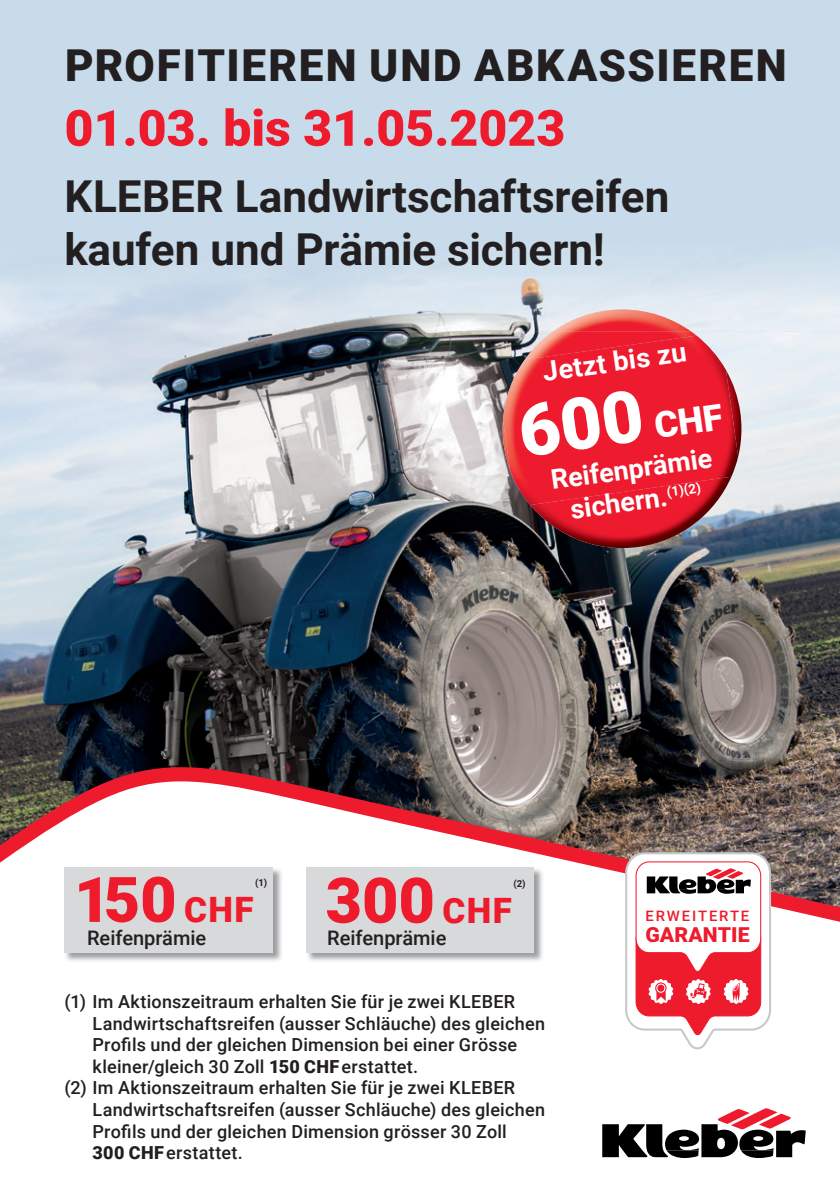
<style>
.page{position:relative;width:840px;height:1191px;background:#fff}
.page>*{position:absolute;margin:0;border:0;box-sizing:border-box;transform-origin:0 0}
.t1{font:900 72px "Roboto";color:#fff}
.t2{font:900 63px "Roboto";color:#ee1b2d}
.t3{font:900 50px "Roboto";color:#ee1b2d}
.t4{font:700 44px/52.8px "Roboto";color:#231f20}
.t5{font:900 44px "Roboto";letter-spacing:.04em;color:#231f20}
.t6{font:700 27px/32px "Roboto";color:#fff;text-align:center}
.t7{font:900 20.8px "Roboto";letter-spacing:.005em;color:#ee1b2d}
.t8{font:500 20px "Roboto";color:#231f20}
.t9{font:500 18px "Roboto";letter-spacing:.015em;color:#231f20}
.t10{font:500 14.6px "Roboto";letter-spacing:.125em;color:#ee1b2d}
.t11{font:700 9.6px "Roboto";color:#231f20}
.s1{font-size:36px}
.s2{font-size:35px}
.s3{font-weight:900}
</style>
<div class="page">
<img style="left:0;top:332px;width:349px;height:429px">
<img style="left:349px;top:332px;width:210px;height:429px">
<img style="left:700px;top:395px;width:139px;height:366px">
<img style="left:630px;top:548px;width:70px;height:213px">
<img style="left:559px;top:548px;width:71px;height:213px">
<img style="left:0;top:761px;width:839px;height:177px">
<div style="left:0;top:0;width:839px;height:224px;background:#c7dbea"></div>
<div style="left:0;top:224px;width:839px;height:10px;background:#c7dbea"></div>
<img style="left:0;top:234px;width:839px;height:98px">
<svg style="left:602px;top:1108px;width:203px;height:50px"></svg>
<img style="left:306px;top:867px;width:237px;height:94px">
<div style="left:307px;top:867px;width:226px;height:85px;background:#d8d9db"></div>
<img style="left:64px;top:867px;width:219px;height:94px">
<div style="left:64px;top:867px;width:209px;height:85px;background:#d8d9db"></div>
<img style="left:524px;top:332px;width:172px;height:4px">
<img style="left:552px;top:309px;width:139px;height:23px">
<img style="left:530px;top:370px;width:211px;height:178px">
<img style="left:502px;top:336px;width:235px;height:169px">
<svg style="left:624px;top:852px;width:146px;height:197px"></svg>
<h3 class="t5" style="left:65px;top:34px;width:722px">PROFITIEREN UND ABKASSIEREN</h3>
<h3 class="t3" style="left:64px;top:93px;width:502px">01.03. bis 31.05.2023</h3>
<h3 class="t4" style="left:64px;top:168px;width:606px">KLEBER Landwirtschaftsreifen kaufen und Prämie sichern!</h3>
<h3 class="t6" style="left:540px;top:355px;width:146px;rotate:-8deg">Jetzt bis zu</h3>
<h1 class="t1" style="left:511px;top:382px;width:205px;rotate:-8deg">600 <span class="s1">CHF</span></h1>
<h3 class="t6" style="left:548px;top:463px;width:164px;rotate:-8deg">Reifenprämie sichern.<sup>(1)(2)</sup></h3>
<h2 class="t2" style="left:74px;top:855px;width:181px">150 <span class="s2">CHF</span></h2>
<p class="t11" style="left:255px;top:875px;width:14px">(1)</p>
<p class="t8" style="left:87px;top:924px;width:121px">Reifenprämie</p>
<h2 class="t2" style="left:325px;top:856px;width:188px">300 <span class="s2">CHF</span></h2>
<p class="t11" style="left:513px;top:876px;width:14px">(2)</p>
<p class="t8" style="left:327px;top:924px;width:121px">Reifenprämie</p>
<p class="t10" style="left:645px;top:906px;width:105px">ERWEITERTE</p>
<p class="t7" style="left:645px;top:921px;width:106px">GARANTIE</p>
<p class="t9" style="left:64px;top:989px;width:452px">(1) Im Aktionszeitraum erhalten Sie für je zwei KLEBER</p>
<p class="t9" style="left:92px;top:1010px;width:454px">Landwirtschaftsreifen (ausser Schläuche) des gleichen</p>
<p class="t9" style="left:92px;top:1032px;width:426px">Profils und der gleichen Dimension bei einer Grösse</p>
<p class="t9" style="left:92px;top:1053px;width:327px">kleiner/gleich 30 Zoll <span class="s3">150 CHF</span>erstattet.</p>
<p class="t9" style="left:64px;top:1075px;width:452px">(2) Im Aktionszeitraum erhalten Sie für je zwei KLEBER</p>
<p class="t9" style="left:92px;top:1097px;width:454px">Landwirtschaftsreifen (ausser Schläuche) des gleichen</p>
<p class="t9" style="left:92px;top:1118px;width:415px">Profils und der gleichen Dimension grösser 30 Zoll</p>
<p class="t9" style="left:92px;top:1140px;width:152px"><span class="s3">300 CHF</span>erstattet.</p>
</div>
